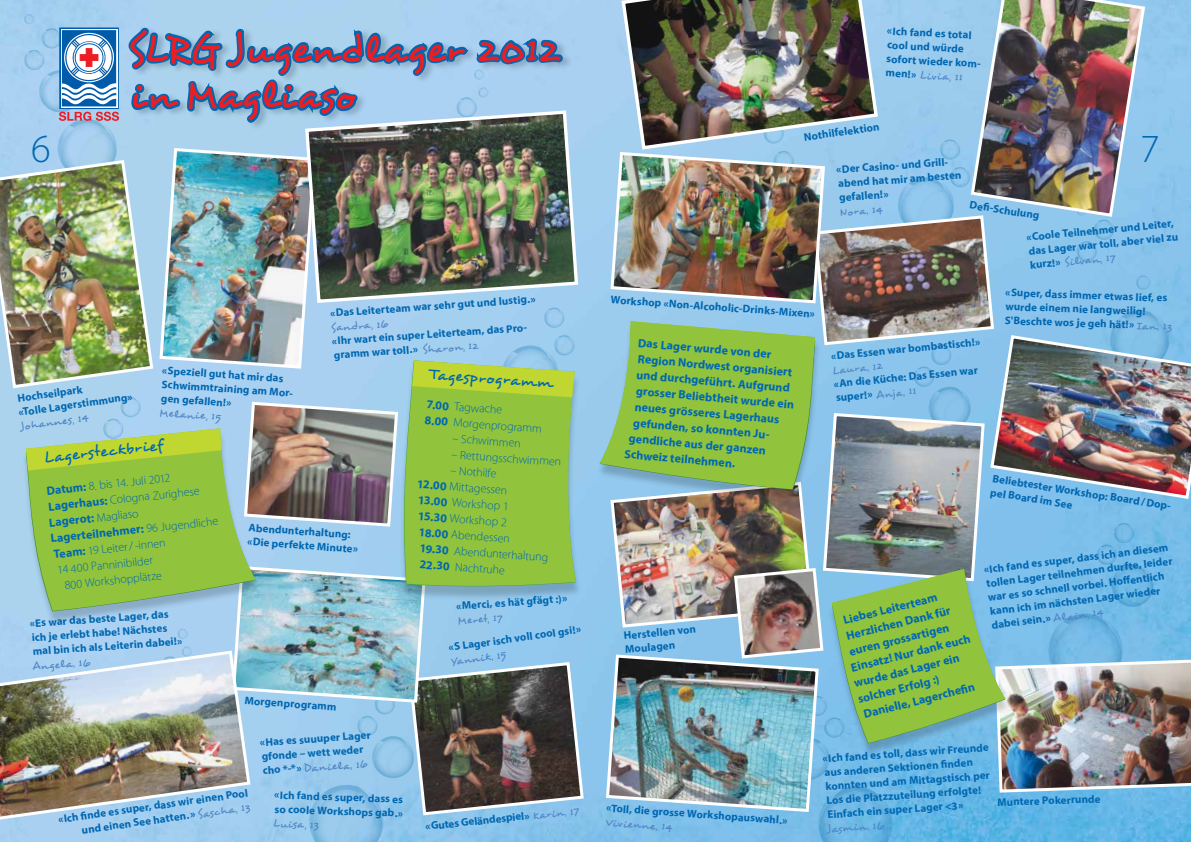
<style>
.page{position:relative;width:1191px;height:842px;background:#fff}
.page>*{position:absolute;margin:0;border:0;box-sizing:border-box;transform-origin:0 0}
.t1{font:300 40px "Myriad Pro";color:#0067b1}
.t2{font:39px/46.8px "Desyrel";letter-spacing:.015em;color:#ed1d24}
.t3{font:16px "Desyrel";color:#0067b1}
.t4{font:700 12px "Myriad Pro";color:#0067b1}
.t5{font:300 12px/16px "Myriad Pro";color:#0067b1}
.t6{font:700 11px/14px "Myriad Pro";color:#0067b1}
.t7{font:11px "Desyrel";color:#4e85c3}
.s1{font-family:"Desyrel";font-weight:400;color:#4e85c3}
.s2{font-weight:700}
.s3{font-weight:300}
.s4{font-family:"Myriad Pro";font-weight:700;color:#0067b1}
</style>
<div class="page">
<svg style="left:178px;top:629px;width:10px;height:10px"></svg>
<svg style="left:160px;top:646px;width:33px;height:3px"></svg>
<img style="left:230px;top:564px;width:355px;height:278px">
<img style="left:0;top:649px;width:252px;height:174px">
<div style="left:22px;top:432px;width:239px;height:192px;background:#000;opacity:.19"></div>
<svg style="left:26px;top:528px;width:230px;height:83px;background:#93c363"></svg>
<div style="left:399px;top:364px;width:183px;height:236px;background:#000;opacity:.19"></div>
<svg style="left:400px;top:528px;width:176px;height:60px;background:#8ec249"></svg>
<img style="left:599px;top:0;width:592px;height:842px">
<img style="left:0;top:0;width:576px;height:528px">
<h1 class="t1" style="left:31px;top:124px;width:21px">6</h1>
<h2 class="t2" style="left:127px;top:26px;width:434px">SLRG Jugendlager 2012 in Magliaso</h2>
<p class="t6" style="left:329px;top:306px;width:207px;rotate:-4deg">«Das Leiterteam war sehr gut und lustig.»</p>
<p class="t7" style="left:330px;top:321px;width:59px;rotate:-4deg">Sandra, 16</p>
<p class="t6" style="left:331px;top:334px;width:199px;rotate:-4deg">«Ihr wart ein super Leiterteam, das Pro&shy;gramm war toll.» <span class="s1">Sharon, 12</span></p>
<p class="t6" style="left:16px;top:391px;width:116px;rotate:-8deg">Hochseilpark<br>«Tolle Lagerstimmung»</p>
<p class="t7" style="left:19px;top:420px;width:70px;rotate:-8deg">Johannes, 14</p>
<p class="t6" style="left:163px;top:363px;width:136px;rotate:4deg">«Speziell gut hat mir das<br>Schwimmtraining am Mor&shy;gen gefallen!»</p>
<p class="t7" style="left:160px;top:406px;width:63px;rotate:4deg">Melanie, 15</p>
<h3 class="t3" style="left:43px;top:447px;width:121px;rotate:-6deg">Lagersteckbrief</h3>
<p class="t5" style="left:46px;top:482px;width:123px;rotate:-6deg"><span class="s2">Datum:</span> 8. bis 14. Juli 2 012</p>
<p class="t5" style="left:48px;top:498px;width:153px;rotate:-6deg"><span class="s2">Lagerhaus:</span> Cologna Zurighese</p>
<p class="t4" style="left:48px;top:515px;width:91px;rotate:-6deg">Lagerot: <span class="s3">Magliaso</span></p>
<p class="t4" style="left:50px;top:531px;width:170px;rotate:-6deg">Lagerteilnehmer: <span class="s3">96 Jugendliche</span></p>
<p class="t5" style="left:53px;top:546px;width:114px;rotate:-6deg"><span class="s2">Team:</span> 19 Leiter/-innen</p>
<p class="t5" style="left:57px;top:562px;width:97px;rotate:-6deg">14 400 Panninibilder</p>
<p class="t5" style="left:64px;top:577px;width:99px;rotate:-6deg">800 Workshopplätze</p>
<p class="t6" style="left:29px;top:616px;width:152px;rotate:-4deg">«Es war das beste Lager, das ich je erlebt habe! Nächstes mal bin ich als Leiterin dabei!»</p>
<p class="t7" style="left:32px;top:659px;width:59px;rotate:-4deg">Angela, 16</p>
<p class="t6" style="left:249px;top:520px;width:113px;rotate:4deg">Abendunterhaltung: «Die perfekte Minute»</p>
<p class="t6" style="left:245px;top:693px;width:94px;rotate:4deg">Morgenprogramm</p>
<p class="t6" style="left:259px;top:735px;width:113px;rotate:-4deg">«Has es suuuper Lager gfonde – wett weder</p>
<p class="t7" style="left:262px;top:764px;width:106px;rotate:-4deg"><span class="s4">cho *-*»</span> Daniela, 16</p>
<p class="t6" style="left:57px;top:812px;width:193px;text-align:right;rotate:-8deg">«Ich fi nde es super, dass wir einen Pool und einen See hatten.» <span class="s1">Sascha, 13</span></p>
<p class="t6" style="left:274px;top:787px;width:131px;rotate:2deg">«Ich fand es super, dass es so coole Workshops gab.»</p>
<p class="t7" style="left:273px;top:816px;width:47px;rotate:2deg">Luisa, 13</p>
<h3 class="t3" style="left:430px;top:364px;width:124px;rotate:4deg">Tagesprogramm</h3>
<p class="t5" style="left:426px;top:396px;width:119px;rotate:4deg"><span class="s2">7.00</span> Tagwache<br><span class="s2">8.00</span> Morgenprogramm</p>
<p class="t5" style="left:453px;top:430px;width:70px;rotate:4deg">– Schwimmen</p>
<p class="t5" style="left:452px;top:446px;width:112px;rotate:4deg">– Rettungsschwimmen</p>
<p class="t5" style="left:451px;top:462px;width:48px;rotate:4deg">– Nothilfe</p>
<p class="t5" style="left:418px;top:476px;width:92px;rotate:4deg"><span class="s2">12.00</span> Mittagessen</p>
<p class="t5" style="left:419px;top:492px;width:93px;rotate:4deg"><span class="s2">13.00</span> Workshop 1</p>
<p class="t5" style="left:418px;top:508px;width:88px;rotate:4deg"><span class="s2">15.30</span> Workshop 2</p>
<p class="t5" style="left:419px;top:524px;width:93px;rotate:4deg"><span class="s2">18.00</span> Abendessen</p>
<p class="t5" style="left:420px;top:540px;width:130px;rotate:4deg"><span class="s2">19.30</span> Abendunterhaltung</p>
<p class="t5" style="left:420px;top:556px;width:87px;rotate:4deg"><span class="s2">22.30</span> Nachtruhe</p>
<p class="t6" style="left:456px;top:599px;width:113px;rotate:-4deg">«Merci, es hät gfägt :)»</p>
<p class="t7" style="left:457px;top:614px;width:46px;rotate:-4deg">Meret, 17</p>
<p class="t6" style="left:448px;top:640px;width:135px;rotate:-8deg">«S Lager isch voll cool gsi!»</p>
<p class="t7" style="left:450px;top:655px;width:57px;rotate:-8deg">Yannik, 15</p>
<p class="t6" style="left:425px;top:819px;width:156px;rotate:-6deg">«Gutes Geländespiel» <span class="s1">Karin, 17</span></p>
<p class="t6" style="left:887px;top:23px;width:99px;rotate:3deg">«Ich fand es total cool und würde sofort wieder kom-</p>
<p class="t7" style="left:886px;top:66px;width:78px;rotate:3deg"><span class="s4">men!»</span> Livia, 11</p>
<p class="t6" style="left:803px;top:130px;width:78px;rotate:-8deg">Nothilfelektion</p>
<p class="t6" style="left:836px;top:162px;width:126px;rotate:-4deg">«Der Casino- und Grill&shy;abend hat mir am besten gefallen!»</p>
<p class="t7" style="left:839px;top:205px;width:45px;rotate:-4deg">Nora, 14</p>
<p class="t6" style="left:611px;top:292px;width:206px;rotate:4deg">Workshop «Non-Alcoholic-Drinks-Mixen»</p>
<h1 class="t1" style="left:1140px;top:124px;width:21px">7</h1>
<p class="t6" style="left:971px;top:197px;width:72px;rotate:9deg">Defi -Schulung</p>
<p class="t6" style="left:1025px;top:229px;width:153px;rotate:-5deg">«Coole Teilnehmer und Leiter, das Lager war toll, aber viel zu</p>
<p class="t7" style="left:1029px;top:258px;width:87px;rotate:-5deg"><span class="s4">kurz!»</span> Silvan, 17</p>
<p class="t6" style="left:1005px;top:285px;width:169px;rotate:2deg">«Super, dass immer etwas lief, es wurde einem nie langweilig!<br>S'Beschte wos je geh hät!» <span class="s1">Ian, 13</span></p>
<p class="t4" style="left:639px;top:335px;width:135px;rotate:5deg">Das Lager wurde von der</p>
<p class="t4" style="left:638px;top:351px;width:156px;rotate:5deg">Region Nordwest organisiert</p>
<p class="t4" style="left:637px;top:367px;width:155px;rotate:5deg">und durchgeführt. Aufgrund</p>
<p class="t4" style="left:637px;top:383px;width:160px;rotate:5deg">grosser Beliebtheit wurde ein</p>
<p class="t4" style="left:635px;top:399px;width:147px;rotate:5deg">neues grösseres Lagerhaus</p>
<p class="t4" style="left:634px;top:415px;width:140px;rotate:5deg">gefunden, so konnten Ju-</p>
<p class="t4" style="left:629px;top:430px;width:139px;rotate:5deg">gendliche aus der ganzen</p>
<p class="t4" style="left:625px;top:446px;width:113px;rotate:5deg">Schweiz teilnehmen.</p>
<p class="t6" style="left:623px;top:628px;width:74px;rotate:-5deg">Herstellen von<br>Moulagen</p>
<p class="t6" style="left:607px;top:800px;width:183px;rotate:4deg">«Toll, die grosse Workshopauswahl.»</p>
<p class="t7" style="left:606px;top:815px;width:68px;rotate:4deg">Vivienne, 14</p>
<p class="t6" style="left:830px;top:348px;width:151px;rotate:-5deg">«Das Essen war bombastisch!»</p>
<p class="t7" style="left:832px;top:363px;width:52px;rotate:-5deg">Laura, 12</p>
<p class="t6" style="left:833px;top:376px;width:146px;line-height:14.4px;rotate:-5deg">«An die Küche: Das Essen war super!» <span class="s1">Anja, 11</span></p>
<p class="t6" style="left:994px;top:471px;width:184px;rotate:9deg">Beliebtester Workshop: Board/ Dop&shy;pel Board im See</p>
<p class="t4" style="left:841px;top:613px;width:98px;rotate:-14deg">Liebes Leiterteam</p>
<p class="t4" style="left:844px;top:628px;width:109px;rotate:-14deg">Herzlichen Dank für</p>
<p class="t4" style="left:847px;top:644px;width:104px;rotate:-14deg">euren grossartigen</p>
<p class="t4" style="left:849px;top:660px;width:124px;rotate:-14deg">Einsatz! Nur dank euch</p>
<p class="t4" style="left:852px;top:676px;width:110px;rotate:-14deg">wurde das Lager ein</p>
<p class="t4" style="left:856px;top:691px;width:85px;rotate:-14deg">solcher Erfolg :)</p>
<p class="t4" style="left:862px;top:706px;width:116px;rotate:-14deg">Danielle, Lagerchefi n</p>
<p class="t6" style="left:983px;top:562px;width:190px;rotate:-7deg">«Ich fand es super, dass ich an diesem tollen Lager teilnehmen durfte, leider war es so schnell vorbei. Hoff entlich kann ich im nächsten Lager wieder dabei sein.» <span class="s1">Alain, 14</span></p>
<p class="t6" style="left:822px;top:751px;width:168px;rotate:-4deg">«Ich fand es toll, dass wir Freunde aus anderen Sektionen fi nden konnten und am Mittagstisch per<br>Los die Platzzuteilung erfolgte!<br>Einfach ein super Lager &lt;3»</p>
<p class="t7" style="left:826px;top:822px;width:59px;rotate:-4deg">Jasmin, 16</p>
<p class="t6" style="left:997px;top:795px;width:105px;rotate:-2deg">Muntere Pokerrunde</p>
</div>
